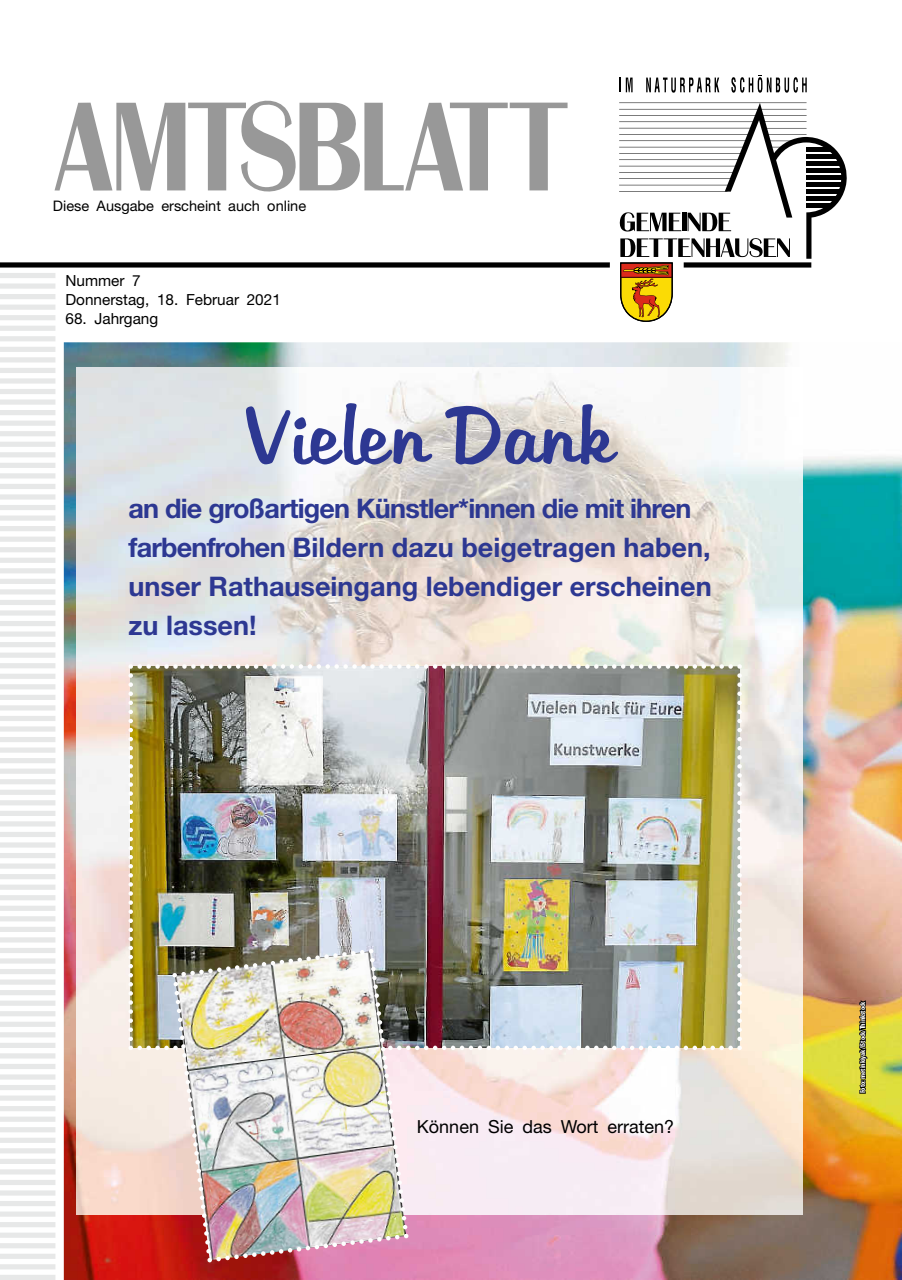
<style>
.page{position:relative;width:902px;height:1280px;background:#fff}
.page>*{position:absolute;margin:0;border:0;box-sizing:border-box;transform-origin:0 0}
.t1{font:78px "Hudson";color:#2d3892}
.t2{font:700 27px/39px "Helvetica Neue";color:#2d3892}
.t3{font:18px "Helvetica Neue";color:#000}
.t4{font:15.3px/19.4px "Helvetica Neue";color:#000}
.t5{font:14.55px "Helvetica Neue";color:#000}
.t6{font:700 condensed 7.5px "Myriad Pro";color:#fff}
</style>
<div class="page">
<svg style="left:55px;top:100px;width:512px;height:92px"></svg>
<div style="left:0;top:262px;width:609px;height:6px;background:#000"></div>
<div style="left:0;top:273px;width:55px;height:5px;background:#e7e8e8"></div>
<div style="left:0;top:283px;width:55px;height:6px;background:#e7e8e8"></div>
<div style="left:0;top:294px;width:55px;height:5px;background:#e7e8e8"></div>
<div style="left:0;top:305px;width:55px;height:5px;background:#e7e8e8"></div>
<div style="left:0;top:315px;width:55px;height:5px;background:#e7e8e8"></div>
<div style="left:0;top:326px;width:55px;height:5px;background:#e7e8e8"></div>
<div style="left:0;top:336px;width:55px;height:5px;background:#e7e8e8"></div>
<div style="left:0;top:347px;width:55px;height:5px;background:#e7e8e8"></div>
<div style="left:0;top:357px;width:55px;height:5px;background:#e7e8e8"></div>
<div style="left:0;top:368px;width:55px;height:5px;background:#e7e8e8"></div>
<div style="left:0;top:378px;width:55px;height:6px;background:#e7e8e8"></div>
<div style="left:0;top:389px;width:55px;height:5px;background:#e7e8e8"></div>
<div style="left:0;top:399px;width:55px;height:6px;background:#e7e8e8"></div>
<div style="left:0;top:410px;width:55px;height:5px;background:#e7e8e8"></div>
<div style="left:0;top:421px;width:55px;height:5px;background:#e7e8e8"></div>
<div style="left:0;top:431px;width:55px;height:5px;background:#e7e8e8"></div>
<div style="left:0;top:442px;width:55px;height:5px;background:#e7e8e8"></div>
<div style="left:0;top:452px;width:55px;height:5px;background:#e7e8e8"></div>
<div style="left:0;top:463px;width:55px;height:5px;background:#e7e8e8"></div>
<div style="left:0;top:473px;width:55px;height:5px;background:#e7e8e8"></div>
<div style="left:0;top:484px;width:55px;height:5px;background:#e7e8e8"></div>
<div style="left:0;top:494px;width:55px;height:6px;background:#e7e8e8"></div>
<div style="left:0;top:505px;width:55px;height:5px;background:#e7e8e8"></div>
<div style="left:0;top:515px;width:55px;height:6px;background:#e7e8e8"></div>
<div style="left:0;top:526px;width:55px;height:5px;background:#e7e8e8"></div>
<div style="left:0;top:537px;width:55px;height:5px;background:#e7e8e8"></div>
<div style="left:0;top:547px;width:55px;height:5px;background:#e7e8e8"></div>
<div style="left:0;top:558px;width:55px;height:5px;background:#e7e8e8"></div>
<div style="left:0;top:568px;width:55px;height:5px;background:#e7e8e8"></div>
<div style="left:0;top:579px;width:55px;height:5px;background:#e7e8e8"></div>
<div style="left:0;top:589px;width:55px;height:5px;background:#e7e8e8"></div>
<div style="left:0;top:600px;width:55px;height:5px;background:#e7e8e8"></div>
<div style="left:0;top:610px;width:55px;height:6px;background:#e7e8e8"></div>
<div style="left:0;top:621px;width:55px;height:5px;background:#e7e8e8"></div>
<div style="left:0;top:631px;width:55px;height:6px;background:#e7e8e8"></div>
<div style="left:0;top:642px;width:55px;height:5px;background:#e7e8e8"></div>
<div style="left:0;top:653px;width:55px;height:5px;background:#e7e8e8"></div>
<div style="left:0;top:663px;width:55px;height:5px;background:#e7e8e8"></div>
<div style="left:0;top:674px;width:55px;height:5px;background:#e7e8e8"></div>
<div style="left:0;top:684px;width:55px;height:5px;background:#e7e8e8"></div>
<div style="left:0;top:695px;width:55px;height:5px;background:#e7e8e8"></div>
<div style="left:0;top:705px;width:55px;height:5px;background:#e7e8e8"></div>
<div style="left:0;top:716px;width:55px;height:5px;background:#e7e8e8"></div>
<div style="left:0;top:726px;width:55px;height:6px;background:#e7e8e8"></div>
<div style="left:0;top:737px;width:55px;height:5px;background:#e7e8e8"></div>
<div style="left:0;top:747px;width:55px;height:6px;background:#e7e8e8"></div>
<div style="left:0;top:758px;width:55px;height:5px;background:#e7e8e8"></div>
<div style="left:0;top:768px;width:55px;height:6px;background:#e7e8e8"></div>
<div style="left:0;top:779px;width:55px;height:5px;background:#e7e8e8"></div>
<div style="left:0;top:790px;width:55px;height:5px;background:#e7e8e8"></div>
<div style="left:0;top:800px;width:55px;height:5px;background:#e7e8e8"></div>
<div style="left:0;top:811px;width:55px;height:5px;background:#e7e8e8"></div>
<div style="left:0;top:821px;width:55px;height:5px;background:#e7e8e8"></div>
<div style="left:0;top:832px;width:55px;height:5px;background:#e7e8e8"></div>
<div style="left:0;top:842px;width:55px;height:6px;background:#e7e8e8"></div>
<div style="left:0;top:853px;width:55px;height:5px;background:#e7e8e8"></div>
<div style="left:0;top:863px;width:55px;height:6px;background:#e7e8e8"></div>
<div style="left:0;top:874px;width:55px;height:5px;background:#e7e8e8"></div>
<div style="left:0;top:884px;width:55px;height:6px;background:#e7e8e8"></div>
<div style="left:0;top:895px;width:55px;height:5px;background:#e7e8e8"></div>
<div style="left:0;top:906px;width:55px;height:5px;background:#e7e8e8"></div>
<div style="left:0;top:916px;width:55px;height:5px;background:#e7e8e8"></div>
<div style="left:0;top:927px;width:55px;height:5px;background:#e7e8e8"></div>
<div style="left:0;top:937px;width:55px;height:5px;background:#e7e8e8"></div>
<div style="left:0;top:948px;width:55px;height:5px;background:#e7e8e8"></div>
<div style="left:0;top:958px;width:55px;height:6px;background:#e7e8e8"></div>
<div style="left:0;top:969px;width:55px;height:5px;background:#e7e8e8"></div>
<div style="left:0;top:979px;width:55px;height:6px;background:#e7e8e8"></div>
<div style="left:0;top:990px;width:55px;height:5px;background:#e7e8e8"></div>
<div style="left:0;top:1000px;width:55px;height:6px;background:#e7e8e8"></div>
<div style="left:0;top:1011px;width:55px;height:5px;background:#e7e8e8"></div>
<div style="left:0;top:1022px;width:55px;height:5px;background:#e7e8e8"></div>
<div style="left:0;top:1032px;width:55px;height:5px;background:#e7e8e8"></div>
<div style="left:0;top:1043px;width:55px;height:5px;background:#e7e8e8"></div>
<div style="left:0;top:1053px;width:55px;height:5px;background:#e7e8e8"></div>
<div style="left:0;top:1064px;width:55px;height:5px;background:#e7e8e8"></div>
<div style="left:0;top:1074px;width:55px;height:5px;background:#e7e8e8"></div>
<div style="left:0;top:1085px;width:55px;height:5px;background:#e7e8e8"></div>
<div style="left:0;top:1095px;width:55px;height:6px;background:#e7e8e8"></div>
<div style="left:0;top:1106px;width:55px;height:5px;background:#e7e8e8"></div>
<div style="left:0;top:1116px;width:55px;height:6px;background:#e7e8e8"></div>
<div style="left:0;top:1127px;width:55px;height:5px;background:#e7e8e8"></div>
<div style="left:0;top:1138px;width:55px;height:5px;background:#e7e8e8"></div>
<div style="left:0;top:1148px;width:55px;height:5px;background:#e7e8e8"></div>
<div style="left:0;top:1159px;width:55px;height:5px;background:#e7e8e8"></div>
<div style="left:0;top:1169px;width:55px;height:5px;background:#e7e8e8"></div>
<div style="left:0;top:1180px;width:55px;height:5px;background:#e7e8e8"></div>
<div style="left:0;top:1190px;width:55px;height:5px;background:#e7e8e8"></div>
<div style="left:0;top:1201px;width:55px;height:5px;background:#e7e8e8"></div>
<div style="left:0;top:1211px;width:55px;height:6px;background:#e7e8e8"></div>
<div style="left:0;top:1222px;width:55px;height:5px;background:#e7e8e8"></div>
<div style="left:0;top:1232px;width:55px;height:6px;background:#e7e8e8"></div>
<div style="left:0;top:1243px;width:55px;height:5px;background:#e7e8e8"></div>
<div style="left:0;top:1254px;width:55px;height:5px;background:#e7e8e8"></div>
<div style="left:0;top:1264px;width:55px;height:5px;background:#e7e8e8"></div>
<div style="left:0;top:1275px;width:55px;height:5px;background:#e7e8e8"></div>
<svg style="left:619px;top:78px;width:13px;height:14px"></svg>
<svg style="left:646px;top:78px;width:73px;height:15px"></svg>
<svg style="left:731px;top:75px;width:75px;height:18px"></svg>
<svg style="left:619px;top:103px;width:227px;height:219px"></svg>
<img style="left:64px;top:342px;width:837px;height:938px">
<svg style="left:858px;top:999px;width:10px;height:95px"></svg>
<img style="left:77px;top:367px;width:724px;height:847px">
<img style="left:128px;top:664px;width:613px;height:597px">
<img style="left:172px;top:949px;width:236px;height:313px">
<p class="t5" style="left:53px;top:197px;width:255px">Diese Ausgabe erscheint auch online</p>
<p class="t4" style="left:65px;top:270px;width:217px">Nummer 7<br>Donnerstag, 18. Februar 2021</p>
<p class="t4" style="left:65px;top:309px;width:94px">68. Jahrgang</p>
<h1 class="t1" style="left:247px;top:392px;width:367px">Vielen Dank</h1>
<p class="t2" style="left:128px;top:488px;width:584px">an die großartigen Künstler*innen die mit ihren farbenfrohen Bildern dazu beigetragen haben, unser Rathauseingang lebendiger erscheinen zu lassen!</p>
<p class="t3" style="left:417px;top:1115px;width:259px">Können Sie das Wort erraten?</p>
<p class="t6" style="left:858px;top:1093px;width:93px;rotate:-90deg">Foto: metinkiyak/iStock/Thinkstock</p>
</div>
